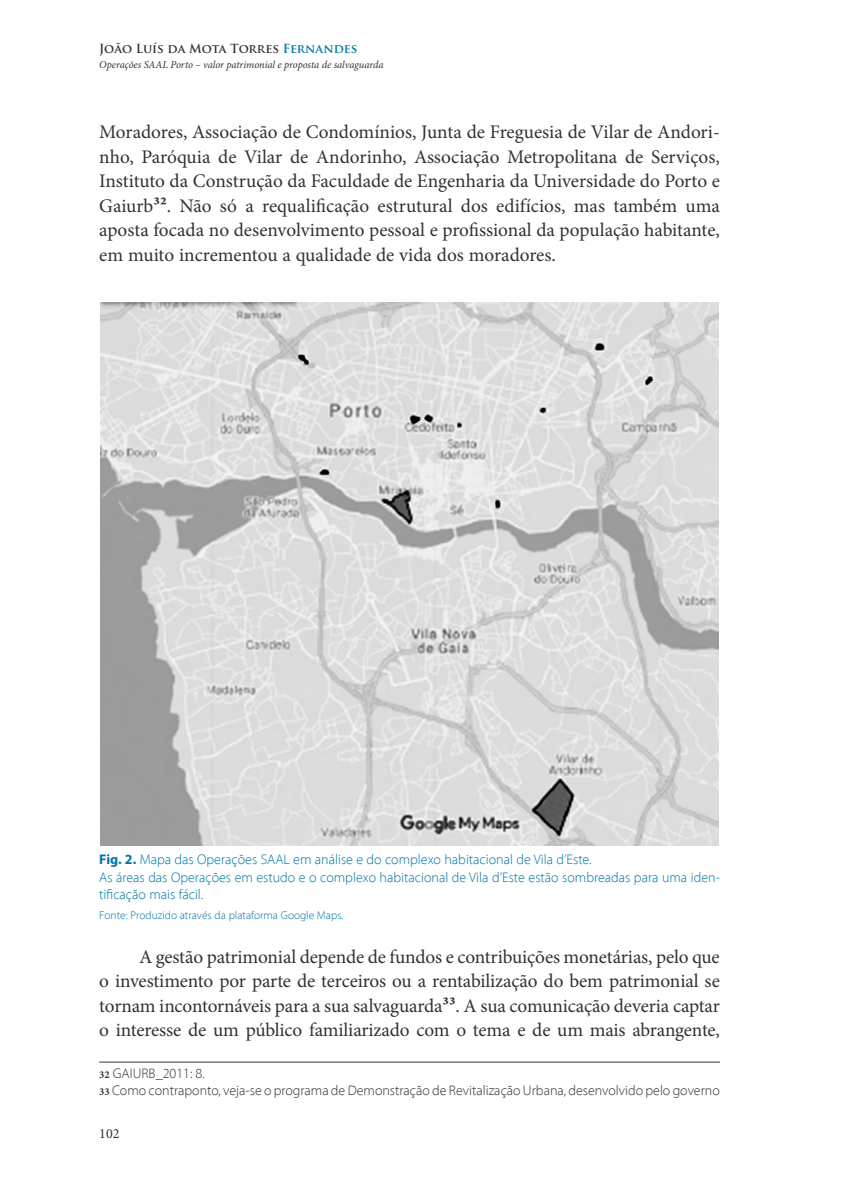
<style>
.page{position:relative;width:844px;height:1191px;background:#fff}
.page>*{position:absolute;margin:0;border:0;box-sizing:border-box;transform-origin:0 0}
.texto_corpo{font:19.25px/24.5px "Minion Pro";letter-spacing:-.01em;color:#323232;text-align:justify}
.legenda_fotografia{font:300 14px/17.5px "Myriad Pro";color:#0077a5}
.Notas_CEM_01{font:300 14px "Myriad Pro";color:#323232}
.t1{font:14px "Minion Pro";color:#323232}
.t2{font:700 12.25px "Trajan Pro";color:#323232}
.fonte{font:300 11.38px "Myriad Pro";color:#0077a5}
.t3{font:italic 10.5px "Minion Pro";letter-spacing:-.005em;color:#323232}
.s1{color:#0077a5}
.s2{font-weight:700}
.s3{font-family:"Minion Pro";font-weight:700;font-size:10.5px}
</style>
<div class="page">
<hr style="left:99px;top:1061px;width:620px;height:1px;background:#323232">
<img style="left:100px;top:302px;width:618px;height:543px">
<p class="t2" style="left:99px;top:41px;width:259px">João Luís da Mota Torres <span class="s1">Fernandes</span></p>
<p class="t3" style="left:99px;top:58px;width:285px">Operações SAAL Porto – valor patrimonial e proposta de salvaguarda</p>
<p class="texto_corpo" style="left:99px;top:120px;width:622px">Moradores, Associação de Condomínios, Junta de Freguesia de Vilar de Andori&shy;nho, Paróquia de Vilar de Andorinho, Associação Metropolitana de Serviços, Instituto da Construção da Faculdade de Engenharia da Universidade do Porto e Gaiurb<span class="s2">32</span>. Não só a requalificação estrutural dos edifícios, mas também uma aposta focada no desenvolvimento pessoal e profissional da população habitante, em muito incrementou a qualidade de vida dos moradores.</p>
<p class="legenda_fotografia" style="left:99px;top:851px;width:494px"><span class="s2">Fig. 2.</span> Mapa das Operações SAAL em análise e do complexo habitacional de Vila d’Este.</p>
<p class="legenda_fotografia" style="left:99px;top:868px;width:622px">As áreas das Operações em estudo e o complexo habitacional de Vila d’Este estão sombreadas para uma iden‑ tificação mais fácil.</p>
<p class="fonte" style="left:99px;top:908px;width:246px">Fonte: Produzido através da plataforma Google Maps.</p>
<p class="texto_corpo" style="left:99px;top:944px;width:622px;text-indent:40px">A gestão patrimonial depende de fundos e contribuições monetárias, pelo que o investimento por parte de terceiros ou a rentabilização do bem patrimonial se tornam incontornáveis para a sua salvaguarda<span class="s2">33</span>. A sua comunicação deveria captar o interesse de um público familiarizado com o tema e de um mais abrangente,</p>
<p class="Notas_CEM_01" style="left:99px;top:1065px;width:107px"><span class="s3">32</span> GAIURB_2011: 8.</p>
<p class="Notas_CEM_01" style="left:99px;top:1082px;width:622px"><span class="s3">33</span> Como contraponto, veja-se o programa de Demonstração de Revitalização Urbana, desenvolvido pelo governo</p>
<p class="t1" style="left:99px;top:1124px;width:22px">102</p>
</div>
